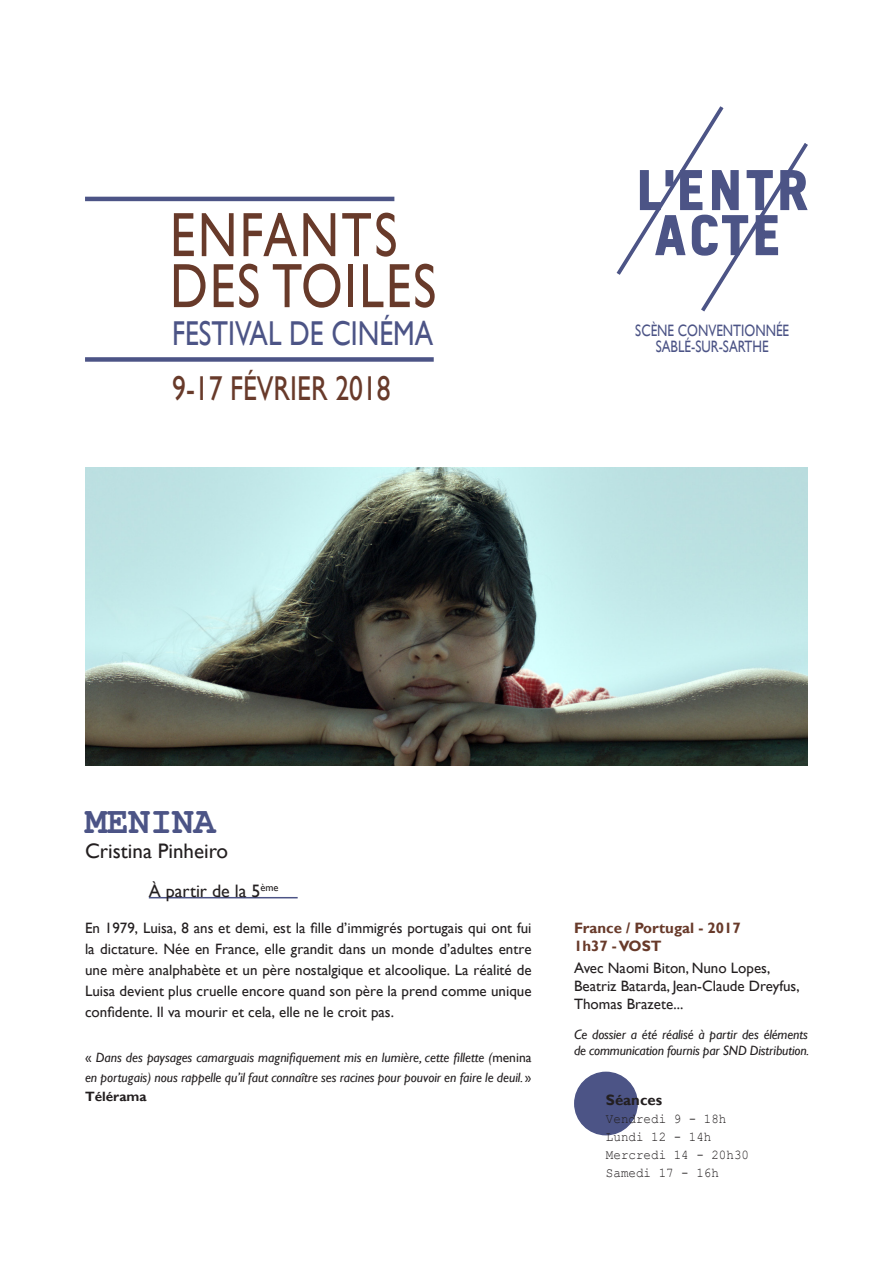
<style>
.page{position:relative;width:893px;height:1263px;background:#fff}
.page>*{position:absolute;margin:0;border:0;box-sizing:border-box;transform-origin:0 0}
.t1{font:63px "Gill Sans";letter-spacing:.04em;color:#683a2a;scale:.8 1}
.t2{font:700 39px "Courier New";color:#4c5486;scale:.93 1}
.t3{font:34.5px "Gill Sans";color:#4c5486;scale:.8 1}
.t4{font:34.5px "Gill Sans";color:#683a2a;scale:.8 1}
.t5{font:21px "Gill Sans";color:#231f20}
.t6{font:18px "Gill Sans";color:#231f20}
.t7{font:16.5px "Gill Sans";color:#4c5486;scale:.8 1}
.t8{font:15px/21px "Gill Sans";color:#231f20;text-align:justify}
.t9{font:700 15px "Gill Sans";color:#683a2a}
.t10{font:700 15px "Gill Sans";color:#231f20}
.t11{font:italic 13.5px/19.5px "Gill Sans";color:#231f20}
.t12{font:13.5px/18px "Courier New";color:#231f20;scale:.93 1}
.t13{font:700 13.5px "Gill Sans";color:#231f20}
.s1{font-style:normal}
</style>
<div class="page">
<hr style="left:149px;top:897px;width:149px;height:1px;background:#4c5486">
<div style="left:575px;top:1072px;width:62px;height:63px;background:#4c5486;border-radius:50%"></div>
<div style="left:574px;top:1071px;width:64px;height:64px;border:2px solid #4c5486;border-radius:50%"></div>
<img style="left:85px;top:468px;width:723px;height:297px">
<svg style="left:616px;top:106px;width:192px;height:206px"></svg>
<hr style="left:85px;top:197px;width:309px;height:4px;background:#4c5486">
<div style="left:85px;top:357px;width:349px;height:5px;background:#4c5486"></div>
<p class="t1" style="left:170px;top:198px;width:286px">ENFANTS</p>
<p class="t1" style="left:170px;top:249px;width:334px">DES TOILES</p>
<p class="t3" style="left:172px;top:313px;width:328px">FESTIVAL DE CINÉMA</p>
<p class="t4" style="left:172px;top:368px;width:274px">9-17 FÉVRIER 2018</p>
<p class="t7" style="left:635px;top:320px;width:194px">SCÈNE CONVENTIONNÉE</p>
<p class="t7" style="left:656px;top:337px;width:143px">SABLÉ-SUR-SARTHE</p>
<p class="t2" style="left:85px;top:796px;width:142px">MENINA</p>
<p class="t5" style="left:85px;top:838px;width:145px">Cristina Pinheiro</p>
<p class="t6" style="left:149px;top:880px;width:131px">À partir de la 5<sup>ème</sup></p>
<p class="t8" style="left:85px;top:918px;width:448px">En 1979, Luisa, 8 ans et demi, est la fille d’immigrés portugais qui ont fui la dictature. Née en France, elle grandit dans un monde d’adultes entre une mère analphabète et un père nostalgique et alcoolique. La réalité de Luisa devient plus cruelle encore quand son père la prend comme unique confidente. Il va mourir et cela, elle ne le croit pas.</p>
<p class="t11" style="left:85px;top:1048px;width:448px"><span class="s1">«</span> Dans des paysages camarguais magnifiquement mis en lumière, cette fillette (<span class="s1">menina </span>en portugais) nous rappelle qu’il faut connaître ses racines pour pouvoir en faire le deuil. <span class="s1">»</span></p>
<p class="t13" style="left:85px;top:1088px;width:63px">Télérama</p>
<p class="t9" style="left:574px;top:919px;width:168px">France / Portugal - 2017</p>
<p class="t9" style="left:574px;top:937px;width:89px">1h37 - VOST</p>
<p class="t8" style="left:574px;top:960px;width:227px;line-height:18px;text-align:left">Avec Naomi Biton, Nuno Lopes,<br>Beatriz Batarda, Jean-Claude Dreyfus,<br>Thomas Brazete...</p>
<p class="t11" style="left:574px;top:1026px;width:237px;line-height:16.5px">Ce dossier a été réalisé à partir des éléments de communication fournis par SND Distribution.</p>
<p class="t10" style="left:606px;top:1090px;width:58px">Séances</p>
<p class="t12" style="left:606px;top:1109px;width:131px">Vendredi 9 - 18h</p>
<p class="t12" style="left:606px;top:1127px;width:115px">Lundi 12 - 14h</p>
<p class="t12" style="left:606px;top:1145px;width:155px">Mercredi 14 - 20h30<br>Samedi 17 - 16h</p>
</div>
